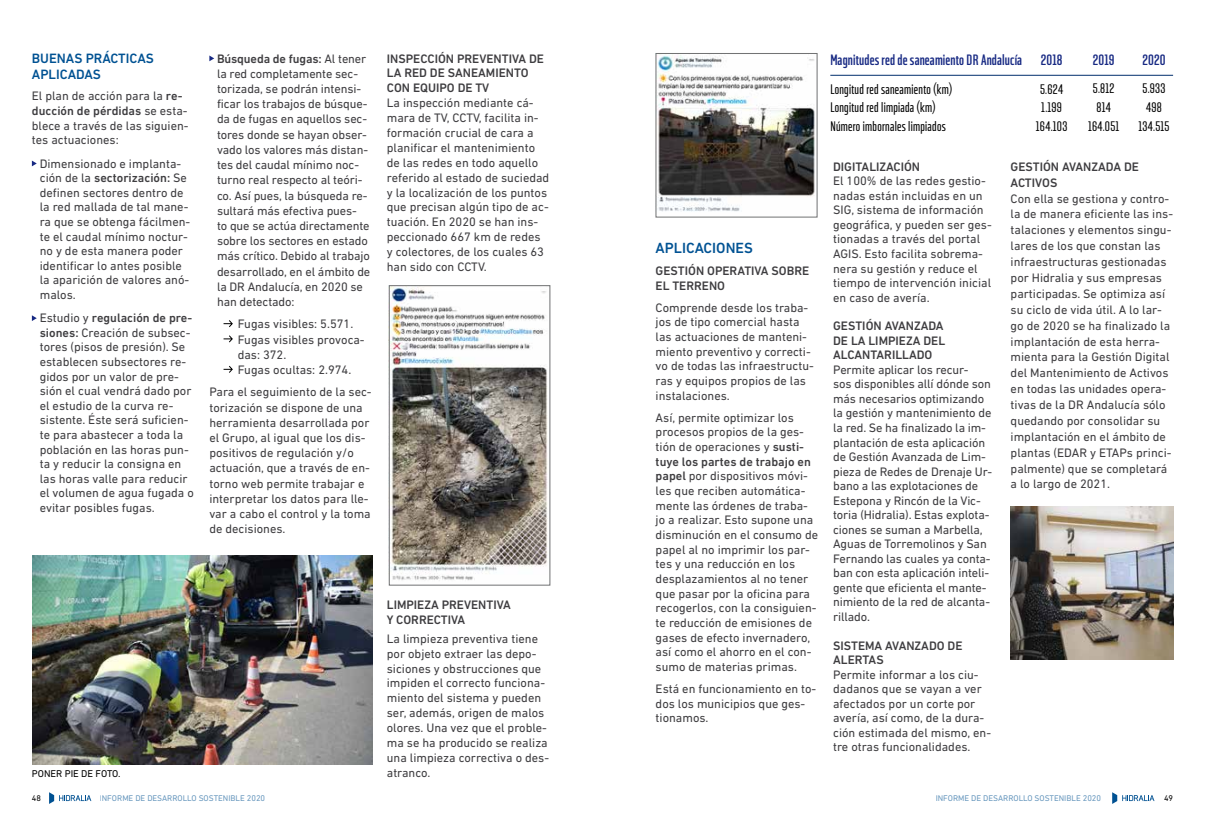
<style>
.page{position:relative;width:1205px;height:833px;background:#fff}
.page>*{position:absolute;margin:0;border:0;box-sizing:border-box;transform-origin:0 0}
.t1{font:500 15px "Solido Compressed";letter-spacing:.01em;color:#172983}
.t2{font:500 15px "DIN Next LT Pro";color:#005293}
.t3{font:13.88px/18.5px "Solido Compressed";letter-spacing:.02em;color:#000;text-align:center}
.t4{font:500 13.75px/15.2px "DIN Next LT Pro";color:#005293}
.t5{font:12.5px/14.6px "DIN Next LT Pro";color:#3e3d40}
.t6{font:500 12.5px/14.9px "DIN Next LT Pro";color:#3e3d40}
.t7{font:10px "DIN Next LT Pro";color:#000}
.t8{font:8.38px "DIN Next LT Pro";color:#005292}
.t9{font:8.38px "DIN Next LT Pro";color:#000}
.s1{font-weight:500}
.s2{font-size:8.5px}
</style>
<div class="page">
<svg style="left:49px;top:792px;width:42px;height:12px"></svg>
<svg style="left:1112px;top:792px;width:42px;height:12px"></svg>
<svg style="left:32px;top:161px;width:5px;height:5px"></svg>
<svg style="left:32px;top:315px;width:5px;height:6px"></svg>
<svg style="left:209px;top:55px;width:5px;height:6px"></svg>
<svg style="left:223px;top:320px;width:10px;height:8px"></svg>
<svg style="left:223px;top:335px;width:10px;height:8px"></svg>
<svg style="left:223px;top:365px;width:10px;height:8px"></svg>
<img style="left:32px;top:555px;width:341px;height:209px">
<img style="left:391px;top:287px;width:157px;height:293px">
<div style="left:389px;top:285px;width:161px;height:300px;border:1px solid #707172"></div>
<img style="left:658px;top:55px;width:157px;height:157px">
<hr style="left:830px;top:75px;width:343px;height:1px;background:#002e6d">
<img style="left:1010px;top:506px;width:163px;height:153px">
<p class="t4" style="left:32px;top:51px;width:124px">BUENAS PRÁCTICAS<br>APLICADAS</p>
<p class="t5" style="left:32px;top:89px;width:158px">El plan de acción para la <span class="s1">re&shy;ducción de pérdidas</span> se esta&shy;blece a través de las siguien&shy;tes actuaciones:</p>
<p class="t5" style="left:40px;top:156px;width:152px">Dimensionado e implanta&shy;ción de la <span class="s1">sectorización:</span> Se definen sectores dentro de la red mallada de tal mane&shy;ra que se obtenga fácilmen&shy;te el caudal mínimo noctur&shy;no y de esta manera poder identificar lo antes posible la aparición de valores anó&shy;malos.</p>
<p class="t5" style="left:40px;top:310px;width:156px">Estudio y <span class="s1">regulación de pre&shy;siones:</span> Creación de subsec&shy;tores (pisos de presión). Se establecen subsectores re&shy;gidos por un valor de pre&shy;sión el cual vendrá dado por el estudio de la curva re&shy;sistente. Éste será suficien&shy;te para abastecer a toda la población en las horas pun&shy;ta y reducir la consigna en las horas valle para reducir el volumen de agua fugada o evitar posibles fugas.</p>
<p class="t5" style="left:217px;top:50px;width:155px;line-height:15.2px"><span class="s1">Búsqueda de fugas:</span> Al tener la red completamente sec&shy;torizada, se podrán intensi&shy;ficar los trabajos de búsque&shy;da de fugas en aquellos sec&shy;tores donde se hayan obser&shy;vado los valores más distan&shy;tes del caudal mínimo noc&shy;turno real respecto al teóri&shy;co. Así pues, la búsqueda re&shy;sultará más efectiva pues-<br>to que se actúa directamente sobre los sectores en estado más crítico. Debido al trabajo desarrollado, en el ámbito de la DR Andalucía, en 2020 se han detectado:</p>
<p class="t5" style="left:238px;top:316px;width:128px;line-height:15.2px">Fugas visibles: 5.571.<br>Fugas visibles provoca&shy;das: 372.<br>Fugas ocultas: 2.974.</p>
<p class="t5" style="left:209px;top:384px;width:164px;line-height:15.2px">Para el seguimiento de la sec&shy;torización se dispone de una herramienta desarrollada por el Grupo, al igual que los dis&shy;positivos de regulación y/o actuación, que a través de en&shy;torno web permite trabajar e interpretar los datos para lle&shy;var a cabo el control y la toma de decisiones.</p>
<p class="t6" style="left:387px;top:51px;width:159px">INSPECCIÓN PREVENTIVA DE<br>LA RED DE SANEAMIENTO<br>CON EQUIPO DE TV</p>
<p class="t5" style="left:387px;top:95px;width:164px">La inspección mediante cá&shy;mara de TV, CCTV, facilita in&shy;formación crucial de cara a planificar el mantenimiento de las redes en todo aquello referido al estado de suciedad y la localización de los puntos que precisan algún tipo de ac&shy;tuación. En 2020 se han ins&shy;peccionado 667 km de redes y colectores, de los cuales 63 han sido con CCTV.</p>
<p class="t7" style="left:32px;top:767px;width:90px">PONER PIE DE FOTO.</p>
<p class="t6" style="left:387px;top:597px;width:125px">LIMPIEZA PREVENTIVA<br>Y CORRECTIVA</p>
<p class="t5" style="left:387px;top:631px;width:164px">La limpieza preventiva tiene por objeto extraer las depo&shy;siciones y obstrucciones que impiden el correcto funciona&shy;miento del sistema y pueden ser, además, origen de malos olores. Una vez que el proble&shy;ma se ha producido se realiza una limpieza correctiva o des&shy;atranco.</p>
<p class="t2" style="left:656px;top:240px;width:99px">APLICACIONES</p>
<p class="t6" style="left:656px;top:263px;width:155px">GESTIÓN OPERATIVA SOBRE<br>EL TERRENO</p>
<p class="t5" style="left:656px;top:300px;width:160px">Comprende desde los traba&shy;jos de tipo comercial hasta las actuaciones de manteni&shy;miento preventivo y correcti&shy;vo de todas las infraestructu&shy;ras y equipos propios de las instalaciones.</p>
<p class="t5" style="left:656px;top:410px;width:164px">Así, permite optimizar los procesos propios de la ges&shy;tión de operaciones y <span class="s1">susti&shy;tuye los partes de trabajo en papel</span> por dispositivos móvi&shy;les que reciben automática&shy;mente las órdenes de traba&shy;jo a realizar. Esto supone una disminución en el consumo de papel al no imprimir los par&shy;tes y una reducción en los desplazamientos al no tener que pasar por la oficina para recogerlos, con la consiguien&shy;te reducción de emisiones de gases de efecto invernadero, así como el ahorro en el con&shy;sumo de materias primas.</p>
<p class="t5" style="left:656px;top:681px;width:162px">Está en funcionamiento en to&shy;dos los municipios que ges&shy;tionamos.</p>
<p class="t1" style="left:830px;top:52px;width:193px">Magnitudes red de saneamiento DR Andalucía</p>
<p class="t3" style="left:830px;top:80px;width:123px;text-align:left">Longitud red saneamiento (km)<br>Longitud red limpiada (km)<br>Número imbornales limpiados</p>
<p class="t1" style="left:1041px;top:52px;width:23px">2018</p>
<p class="t1" style="left:1093px;top:52px;width:23px">2019</p>
<p class="t1" style="left:1142px;top:52px;width:25px">2020</p>
<p class="t3" style="left:1036px;top:80px;width:33px">5.624<br>1.199<br>164.103</p>
<p class="t3" style="left:1088px;top:80px;width:33px">5.812<br>814<br>164.051</p>
<p class="t3" style="left:1138px;top:80px;width:32px">5.933<br>498<br>134.515</p>
<p class="t6" style="left:833px;top:159px;width:88px">DIGITALIZACIÓN</p>
<p class="t5" style="left:833px;top:174px;width:160px">El 100% de las redes gestio&shy;nadas están incluidas en un<br>SIG, sistema de información geográfica, y pueden ser ges&shy;tionadas a través del portal<br>AGIS. Esto facilita sobrema&shy;nera su gestión y reduce el tiempo de intervención inicial en caso de avería.</p>
<p class="t6" style="left:833px;top:319px;width:113px;line-height:14.5px;text-align:justify">GESTIÓN AVANZADA DE LA LIMPIEZA DEL ALCANTARILLADO</p>
<p class="t5" style="left:833px;top:362px;width:161px">Permite aplicar los recur-<br>sos disponibles allí dónde son más necesarios optimizando la gestión y mantenimiento de la red. Se ha finalizado la im&shy;plantación de esta aplicación de Gestión Avanzada de Lim&shy;pieza de Redes de Drenaje Ur&shy;bano a las explotaciones de<br>Estepona y Rincón de la Vic&shy;toria (Hidralia). Estas explota&shy;ciones se suman a Marbella,<br>Aguas de Torremolinos y San<br>Fernando las cuales ya conta&shy;ban con esta aplicación inteli&shy;gente que eficienta el mante&shy;nimiento de la red de alcanta&shy;rillado.</p>
<p class="t6" style="left:833px;top:638px;width:131px;line-height:14.5px">SISTEMA AVANZADO DE<br>ALERTAS</p>
<p class="t5" style="left:833px;top:667px;width:160px">Permite informar a los ciu&shy;dadanos que se vayan a ver afectados por un corte por avería, así como, de la dura&shy;ción estimada del mismo, en&shy;tre otras funcionalidades.</p>
<p class="t6" style="left:1010px;top:159px;width:130px;line-height:15.9px">GESTIÓN AVANZADA DE<br>ACTIVOS</p>
<p class="t5" style="left:1010px;top:190px;width:164px;line-height:15.9px">Con ella se gestiona y contro&shy;la de manera eficiente las ins&shy;talaciones y elementos singu&shy;lares de los que constan las infraestructuras gestionadas por Hidralia y sus empresas participadas. Se optimiza así su ciclo de vida útil. A lo lar&shy;go de 2020 se ha finalizado la implantación de esta herra&shy;mienta para la Gestión Digital del Mantenimiento de Activos en todas las unidades opera&shy;tivas de la DR Andalucía sólo quedando por consolidar su implantación en el ámbito de plantas (EDAR y ETAPs princi&shy;palmente) que se completará a lo largo de 2021.</p>
<p class="t9" style="left:32px;top:793px;width:11px">48</p>
<p class="t8" style="left:100px;top:793px;width:167px">INFORME DE DESARROLLO SOSTENIBLE <span class="s2">2020</span></p>
<p class="t8" style="left:935px;top:793px;width:167px">INFORME DE DESARROLLO SOSTENIBLE <span class="s2">2020</span></p>
<p class="t9" style="left:1164px;top:793px;width:11px">49</p>
</div>
